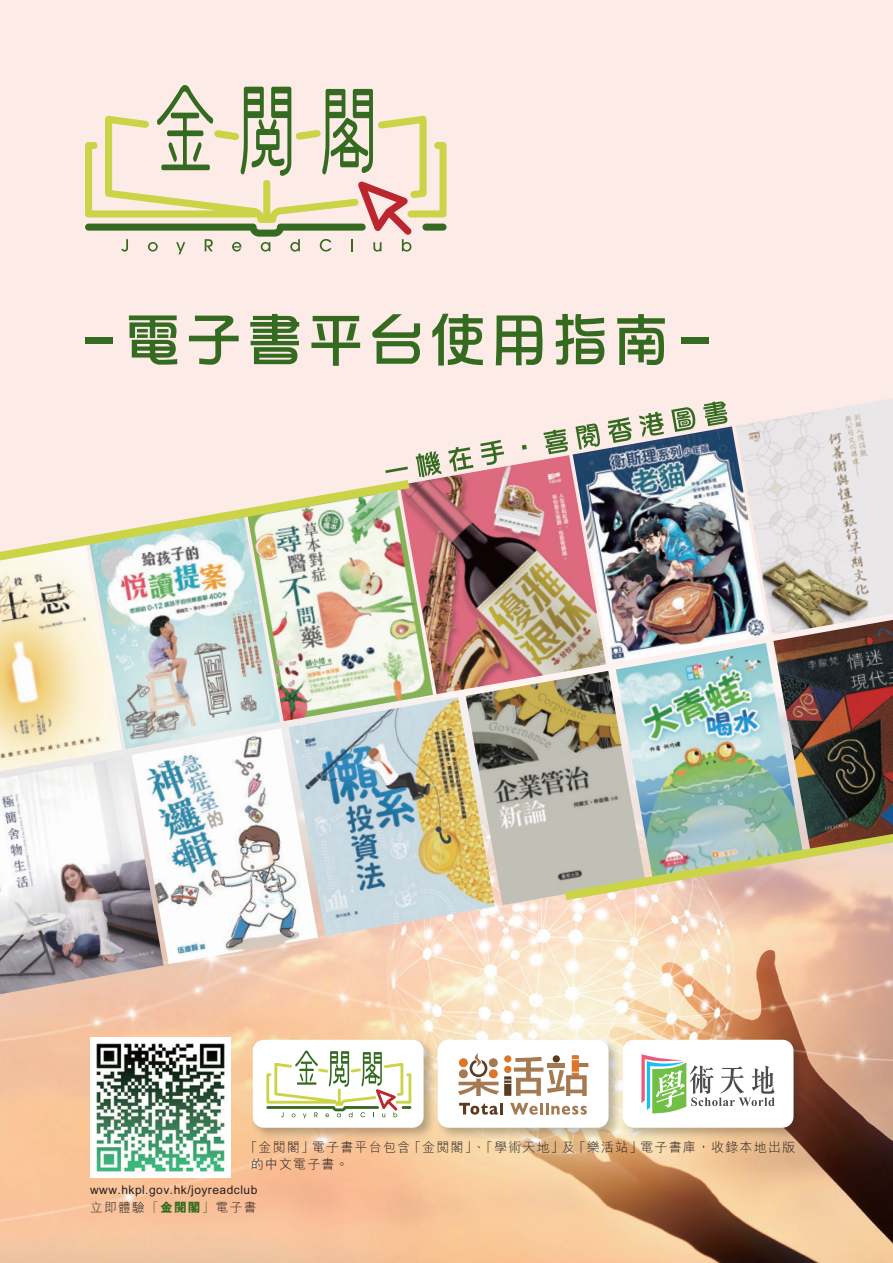
<style>
.page{position:relative;width:893px;height:1263px;background:#fff}
.page>*{position:absolute;margin:0;border:0;box-sizing:border-box;transform-origin:0 0}
.t1{font:58.65px "DF Hua Zong Std W5";letter-spacing:.04em;color:#346b20}
.t2{font:300 13.05px/16.5px "M Hei HK";letter-spacing:.085em;color:#231f20}
.t3{font:300 12.75px "M Hei HK";letter-spacing:.1em;color:#231f20}
.t4{font:500 12px "M Hei HK";letter-spacing:.04em;color:#231f20}
.s1{color:#346b20}
.s2{font-weight:800;color:#346b20}
</style>
<div class="page">
<div style="left:0;top:0;width:893px;height:1029px;background:#fdebe8"></div>
<img style="left:0;top:721px;width:893px;height:542px">
<svg style="left:85px;top:85px;width:362px;height:169px"></svg>
<img style="left:90px;top:1037px;width:141px;height:141px">
<img style="left:433px;top:560px;width:173px;height:134px">
<img style="left:0;top:560px;width:122px;height:196px">
<img style="left:289px;top:697px;width:206px;height:239px">
<img style="left:0;top:756px;width:163px;height:238px">
<img style="left:280px;top:560px;width:153px;height:161px">
<img style="left:132px;top:728px;width:186px;height:236px">
<img style="left:616px;top:661px;width:157px;height:173px">
<img style="left:573px;top:426px;width:196px;height:238px">
<img style="left:735px;top:398px;width:158px;height:237px">
<img style="left:773px;top:620px;width:120px;height:214px">
<img style="left:89px;top:560px;width:191px;height:189px">
<img style="left:466px;top:671px;width:179px;height:234px">
<img style="left:0;top:401px;width:727px;height:159px">
<svg style="left:565px;top:834px;width:328px;height:66px;background:#ccc0a3"></svg>
<div style="left:620px;top:1037px;width:187px;height:104px;background:#231f20;opacity:.3"></div>
<div style="left:623px;top:1040px;width:170px;height:88px;background:#fff;border-radius:11px"></div>
<svg style="left:641px;top:1054px;width:134px;height:59px"></svg>
<div style="left:435px;top:1037px;width:187px;height:104px;background:#231f20;opacity:.3"></div>
<div style="left:438px;top:1040px;width:170px;height:88px;background:#fff;border-radius:11px"></div>
<svg style="left:458px;top:1053px;width:130px;height:43px"></svg>
<svg style="left:459px;top:1103px;width:44px;height:12px"></svg>
<svg style="left:510px;top:1103px;width:77px;height:12px"></svg>
<div style="left:250px;top:1037px;width:187px;height:104px;background:#231f20;opacity:.3"></div>
<div style="left:253px;top:1040px;width:171px;height:88px;background:#fff;border-radius:11px"></div>
<svg style="left:266px;top:1050px;width:145px;height:68px"></svg>
<div style="left:85px;top:337px;width:27px;height:7px;background:#346b20"></div>
<div style="left:681px;top:337px;width:27px;height:7px;background:#346b20"></div>
<h1 class="t1" style="left:123px;top:308px;width:549px">電子書平台使用指南</h1>
<p class="t2" style="left:251px;top:1139px;width:546px;text-indent:-7px">「金閱閣」電子書平台包含「金閱閣」、「學術天地」及「樂活站」電子書庫，收錄本地出版的中文電子書。</p>
<p class="t4" style="left:90px;top:1181px;width:169px">www.hkpl.gov.hk/joyreadclub</p>
<p class="t3" style="left:90px;top:1198px;width:168px">立即體驗<span class="s1">「</span><span class="s2">金閱閣</span><span class="s1">」</span>電子書</p>
</div>
